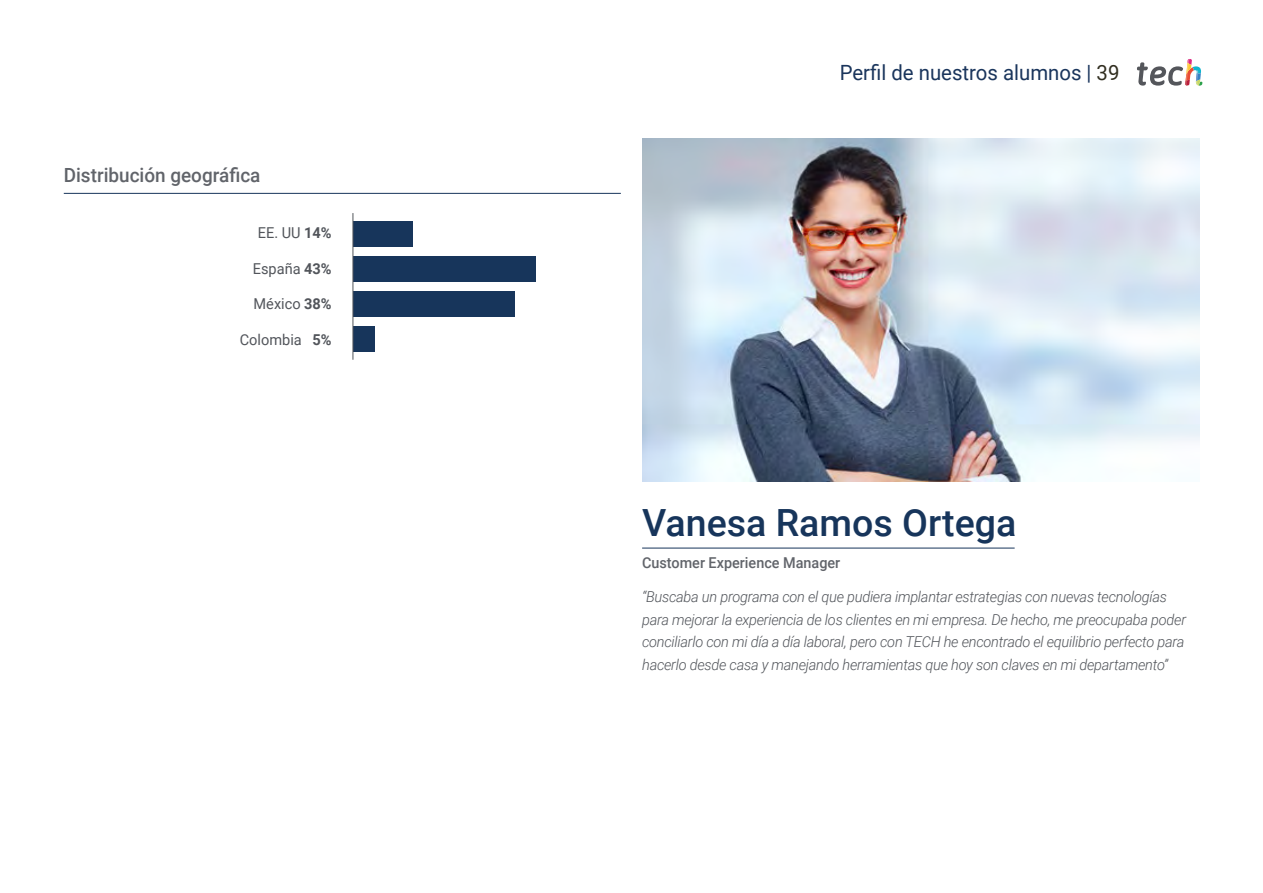
<style>
.page{position:relative;width:1263px;height:893px;background:#fff}
.page>*{position:absolute;margin:0;border:0;box-sizing:border-box;transform-origin:0 0}
.t1{font:500 37.5px "Roboto";color:#17355b}
.t2{font:21px "Roboto";color:#1a355c}
.t3{font:500 19.5px "Roboto";color:#61646a}
.t4{font:italic 300 15px/22.5px "Roboto";letter-spacing:-.015em;color:#52555b}
.t5{font:15px "Roboto";color:#52555b}
.t6{font:500 15px "Roboto";color:#61646a;scale:.96 1}
.s1{font-weight:700}
.s2{color:#312e20}
</style>
<div class="page">
<svg style="left:1137px;top:59px;width:65px;height:27px"></svg>
<img style="left:642px;top:138px;width:557px;height:343px">
<hr style="left:642px;top:548px;width:373px;height:1px;background:#17355b">
<hr style="left:64px;top:193px;width:557px;height:1px;background:#17355b">
<div style="left:353px;top:221px;width:59px;height:26px;background:#17355b"></div>
<div style="left:353px;top:291px;width:161px;height:26px;background:#17355b"></div>
<div style="left:353px;top:256px;width:183px;height:26px;background:#17355b"></div>
<div style="left:353px;top:326px;width:21px;height:26px;background:#17355b"></div>
<hr style="left:353px;top:213px;width:1px;height:147px;background:#52555b">
<h3 class="t3" style="left:64px;top:161px;width:198px">Distribución geográfica</h3>
<p class="t5" style="left:258px;top:222px;width:75px">EE. UU <span class="s1">14%</span></p>
<p class="t5" style="left:253px;top:258px;width:80px">España <span class="s1">43%</span></p>
<p class="t5" style="left:254px;top:293px;width:80px">México <span class="s1">38%</span></p>
<p class="t5" style="left:240px;top:329px;width:93px">Colombia <span class="s1">5%</span></p>
<h2 class="t2" style="left:840px;top:57px;width:281px">Perfil de nuestros alumnos | <span class="s2">39</span></h2>
<h1 class="t1" style="left:642px;top:496px;width:376px">Vanesa Ramos Ortega</h1>
<p class="t6" style="left:642px;top:552px;width:208px">Customer Experience Manager</p>
<p class="t4" style="left:642px;top:585px;width:545px">“Buscaba un programa con el que pudiera implantar estrategias con nuevas tecnologías para mejorar la experiencia de los clientes en mi empresa. De hecho, me preocupaba poder conciliarlo con mi día a día laboral, pero con TECH he encontrado el equilibrio perfecto para hacerlo desde casa y manejando herramientas que hoy son claves en mi departamento”</p>
</div>
